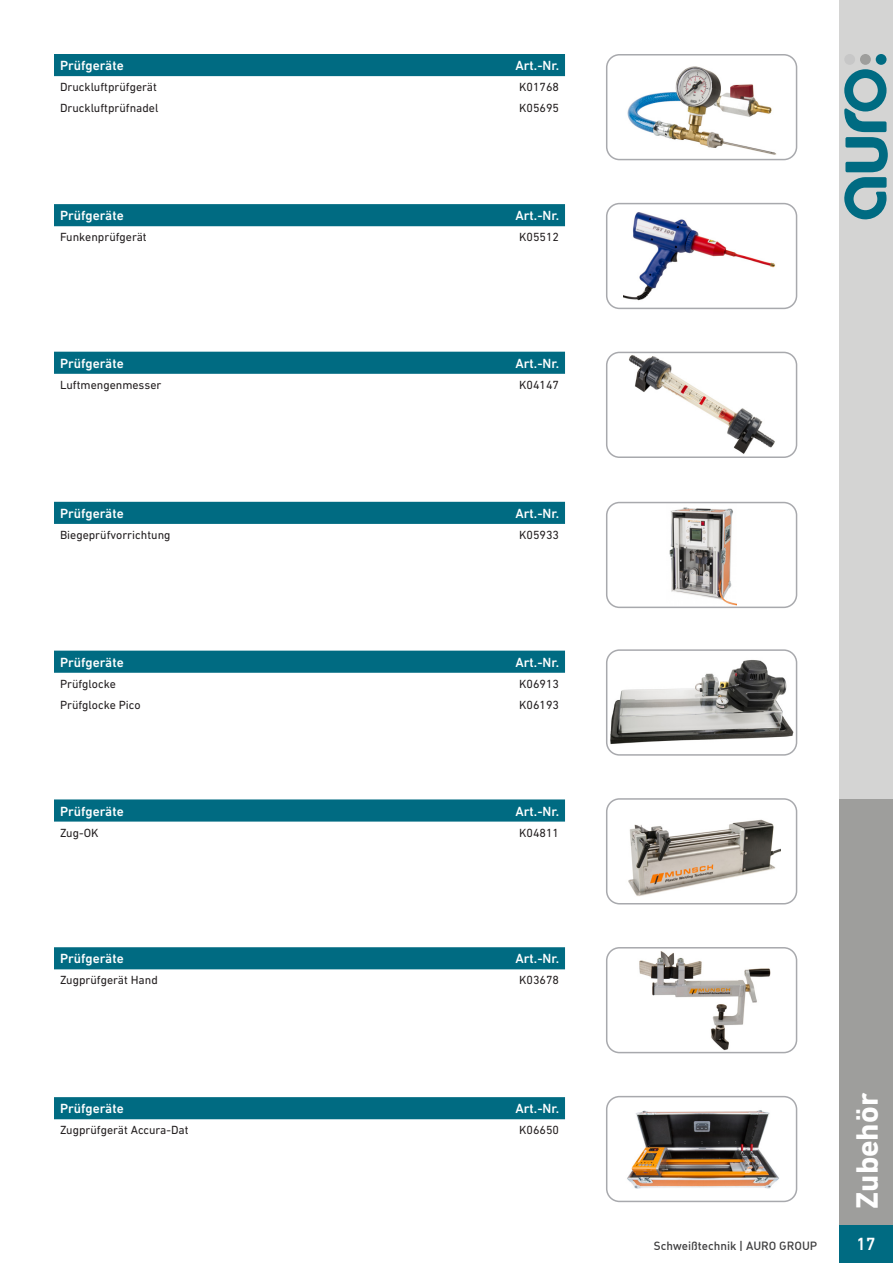
<style>
.page{position:relative;width:893px;height:1263px;background:#fff}
.page>*{position:absolute;margin:0;border:0;box-sizing:border-box;transform-origin:0 0}
.t1{font:700 31.5px "DIN Next LT Pro";color:#fff}
.t2{font:500 18px "DIN Next LT Pro";color:#fff}
.t3{font:500 13.5px "DIN Next LT Pro";color:#fff}
.t4{font:12px "DIN Next LT Pro";color:#231f20}
.t5{font:11.7px "DIN Medium Alternate";color:#3e3e3f}
</style>
<div class="page">
<div style="left:839px;top:0;width:54px;height:1263px;background:#d4d4d3"></div>
<div style="left:839px;top:1225px;width:54px;height:38px;background:#006b82"></div>
<div style="left:839px;top:799px;width:54px;height:426px;background:#9e9e9c"></div>
<div style="left:876px;top:54px;width:10px;height:11px;background:#006b82;border-radius:50%"></div>
<div style="left:844px;top:54px;width:11px;height:11px;background:#c7c7c7;border-radius:50%"></div>
<div style="left:860px;top:54px;width:11px;height:11px;background:#9e9e9c;border-radius:50%"></div>
<svg style="left:844px;top:69px;width:44px;height:151px"></svg>
<img style="left:627px;top:1110px;width:152px;height:79px">
<div style="left:606px;top:1096px;width:191px;height:106px;border:2px solid #a8a9ad;border-radius:13px"></div>
<img style="left:639px;top:951px;width:132px;height:99px">
<div style="left:606px;top:947px;width:191px;height:106px;border:2px solid #a8a9ad;border-radius:13px"></div>
<img style="left:628px;top:819px;width:152px;height:77px">
<div style="left:606px;top:798px;width:191px;height:106px;border:2px solid #a8a9ad;border-radius:13px"></div>
<img style="left:609px;top:652px;width:187px;height:100px">
<div style="left:606px;top:649px;width:191px;height:107px;border:2px solid #a8a9ad;border-radius:13px"></div>
<div style="left:54px;top:352px;width:511px;height:22px;background:#006b82"></div>
<div style="left:54px;top:204px;width:511px;height:22px;background:#006b82"></div>
<div style="left:54px;top:54px;width:511px;height:22px;background:#006b82"></div>
<img style="left:628px;top:355px;width:147px;height:99px">
<div style="left:606px;top:352px;width:191px;height:106px;border:2px solid #a8a9ad;border-radius:13px"></div>
<img style="left:623px;top:212px;width:153px;height:89px">
<div style="left:606px;top:203px;width:191px;height:106px;border:2px solid #a8a9ad;border-radius:13px"></div>
<img style="left:627px;top:66px;width:150px;height:89px">
<div style="left:606px;top:54px;width:191px;height:106px;border:2px solid #a8a9ad;border-radius:13px"></div>
<div style="left:54px;top:502px;width:511px;height:22px;background:#006b82"></div>
<img style="left:669px;top:507px;width:68px;height:98px">
<div style="left:606px;top:502px;width:191px;height:106px;border:2px solid #a8a9ad;border-radius:13px"></div>
<div style="left:54px;top:651px;width:511px;height:22px;background:#006b82"></div>
<div style="left:54px;top:799px;width:511px;height:22px;background:#006b82"></div>
<div style="left:54px;top:947px;width:511px;height:22px;background:#006b82"></div>
<div style="left:54px;top:1097px;width:511px;height:22px;background:#006b82"></div>
<p class="t3" style="left:60px;top:58px;width:65px">Prüfgeräte</p>
<p class="t3" style="left:515px;top:58px;width:45px">Art.-Nr.</p>
<p class="t4" style="left:60px;top:80px;width:98px">Druckluftprüfgerät</p>
<p class="t4" style="left:519px;top:80px;width:41px">K01768</p>
<p class="t4" style="left:60px;top:101px;width:100px">Druckluftprüfnadel</p>
<p class="t4" style="left:519px;top:101px;width:41px">K05695</p>
<p class="t3" style="left:60px;top:208px;width:65px">Prüfgeräte</p>
<p class="t3" style="left:515px;top:208px;width:45px">Art.-Nr.</p>
<p class="t4" style="left:60px;top:230px;width:88px">Funkenprüfgerät</p>
<p class="t4" style="left:519px;top:230px;width:41px">K05512</p>
<p class="t3" style="left:60px;top:355px;width:65px">Prüfgeräte</p>
<p class="t3" style="left:515px;top:355px;width:45px">Art.-Nr.</p>
<p class="t4" style="left:60px;top:378px;width:103px">Luftmengenmesser</p>
<p class="t4" style="left:519px;top:378px;width:41px">K04147</p>
<p class="t3" style="left:60px;top:505px;width:65px">Prüfgeräte</p>
<p class="t3" style="left:515px;top:505px;width:45px">Art.-Nr.</p>
<p class="t4" style="left:60px;top:528px;width:112px">Biegeprüfvorrichtung</p>
<p class="t4" style="left:519px;top:528px;width:41px">K05933</p>
<p class="t3" style="left:60px;top:654px;width:65px">Prüfgeräte</p>
<p class="t3" style="left:515px;top:654px;width:45px">Art.-Nr.</p>
<p class="t4" style="left:60px;top:677px;width:57px">Prüfglocke</p>
<p class="t4" style="left:519px;top:677px;width:41px">K06913</p>
<p class="t4" style="left:60px;top:698px;width:82px">Prüfglocke Pico</p>
<p class="t4" style="left:519px;top:698px;width:41px">K06193</p>
<p class="t3" style="left:60px;top:803px;width:65px">Prüfgeräte</p>
<p class="t3" style="left:515px;top:803px;width:45px">Art.-Nr.</p>
<p class="t4" style="left:60px;top:825px;width:40px">Zug-OK</p>
<p class="t4" style="left:519px;top:825px;width:41px">K04811</p>
<p class="t3" style="left:60px;top:951px;width:65px">Prüfgeräte</p>
<p class="t3" style="left:515px;top:951px;width:45px">Art.-Nr.</p>
<p class="t4" style="left:60px;top:973px;width:99px">Zugprüfgerät Hand</p>
<p class="t4" style="left:519px;top:973px;width:41px">K03678</p>
<p class="t3" style="left:60px;top:1101px;width:65px">Prüfgeräte</p>
<p class="t3" style="left:515px;top:1101px;width:45px">Art.-Nr.</p>
<p class="t4" style="left:60px;top:1123px;width:130px">Zugprüfgerät Accura-Dat</p>
<p class="t4" style="left:519px;top:1123px;width:41px">K06650</p>
<h1 class="t1" style="left:849px;top:1209px;width:117px;rotate:-90deg">Zubehör</h1>
<p class="t5" style="left:654px;top:1238px;width:165px">Schweißtechnik | AURO GROUP</p>
<h2 class="t2" style="left:856px;top:1233px;width:21px">17</h2>
</div>
